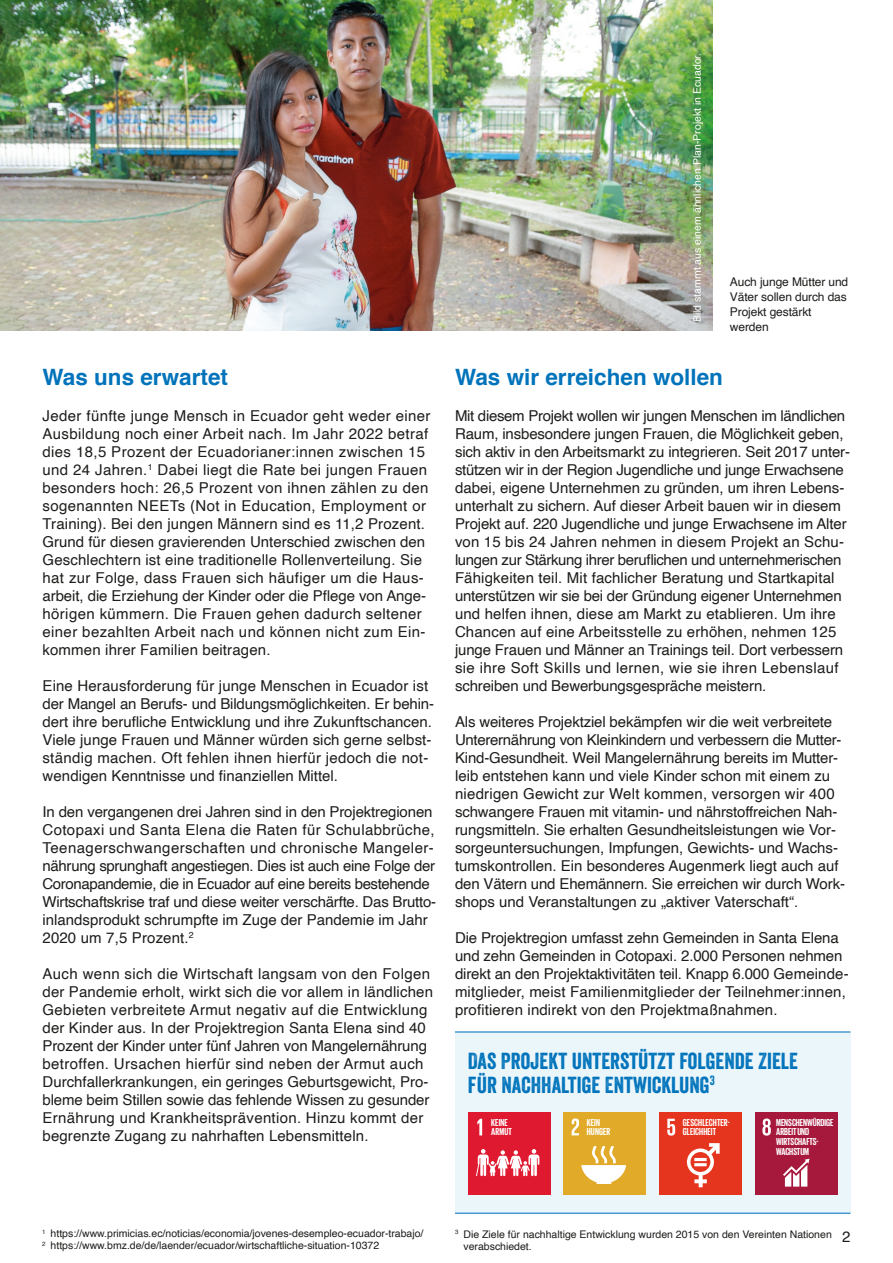
<style>
.page{position:relative;width:893px;height:1263px;background:#fff}
.page>*{position:absolute;margin:0;border:0;box-sizing:border-box;transform-origin:0 0}
.t1{font:22.5px/24px "Veneer";color:#0073bb}
.t2{font:700 22.5px "Helvetica";color:#0073bb}
.t3{font:15px/18px "Helvetica";color:#1d1d1b}
.t4{font:15px/18px "Helvetica";letter-spacing:.025em;color:#1d1d1b}
.t5{font:12px/15px "Helvetica";letter-spacing:-.01em;color:#1d1d1b}
.t6{font:10.5px/12px "Helvetica";color:#1d1d1b}
.t7{font:10.5px "Helvetica";color:#fff}
.t8{font:700 10.35px/9.8px "Giorgio Sans";color:#fff}
</style>
<div class="page">
<img style="left:0;top:0;width:713px;height:331px">
<div style="left:455px;top:1033px;width:395px;height:180px;background:#ebf6fb"></div>
<div style="left:468px;top:1112px;width:83px;height:83px;background:#df1930"></div>
<svg style="left:477px;top:1119px;width:5px;height:16px"></svg>
<svg style="left:476px;top:1149px;width:63px;height:27px"></svg>
<hr style="left:455px;top:1031px;width:395px;height:1px;background:#0073bb">
<hr style="left:455px;top:1213px;width:395px;height:1px;background:#0073bb">
<div style="left:563px;top:1112px;width:83px;height:83px;background:#e2aa29"></div>
<svg style="left:572px;top:1118px;width:7px;height:17px"></svg>
<svg style="left:581px;top:1146px;width:45px;height:38px"></svg>
<div style="left:659px;top:1112px;width:83px;height:83px;background:#e6351f"></div>
<svg style="left:667px;top:1119px;width:8px;height:16px"></svg>
<svg style="left:687px;top:1143px;width:33px;height:44px"></svg>
<div style="left:755px;top:1112px;width:83px;height:83px;background:#a7193c"></div>
<svg style="left:762px;top:1118px;width:9px;height:17px"></svg>
<svg style="left:783px;top:1159px;width:26px;height:27px"></svg>
<h1 class="t2" style="left:43px;top:358px;width:187px">Was uns erwartet</h1>
<p class="t4" style="left:43px;top:407px;width:390px">Jeder fünfte junge Mensch in Ecuador geht weder einer Ausbildung noch einer Arbeit nach. Im Jahr 2022 betraf dies 18,5 Prozent der Ecuadorianer:innen zwischen 15 und 24 Jahren.<sup>1</sup> Dabei liegt die Rate bei jungen Frauen besonders hoch: 26,5 Prozent von ihnen zählen zu den sogenannten NEETs (Not in Education, Employment or Training). Bei den jungen Männern sind es 11,2 Prozent.<br>Grund für diesen gravierenden Unterschied zwischen den Geschlechtern ist eine traditionelle Rollenverteilung. Sie hat zur Folge, dass Frauen sich häufiger um die Haus&shy;arbeit, die Erziehung der Kinder oder die Pflege von Ange&shy;hörigen kümmern. Die Frauen gehen dadurch seltener einer bezahlten Arbeit nach und können nicht zum Ein&shy;kommen ihrer Familien beitragen.</p>
<p class="t3" style="left:43px;top:677px;width:392px">Eine Herausforderung für junge Menschen in Ecuador ist der Mangel an Berufs- und Bildungsmöglichkeiten. Er behin&shy;dert ihre berufliche Entwicklung und ihre Zukunftschancen.<br>Viele junge Frauen und Männer würden sich gerne selbst&shy;ständig machen. Oft fehlen ihnen hierfür jedoch die not&shy;wendigen Kenntnisse und finanziellen Mittel.</p>
<p class="t3" style="left:43px;top:803px;width:395px">In den vergangenen drei Jahren sind in den Projektregionen Cotopaxi und Santa Elena die Raten für Schulabbrüche, Teenagerschwangerschaften und chronische Mangeler&shy;nährung sprunghaft angestiegen. Dies ist auch eine Folge der Coronapandemie, die in Ecuador auf eine bereits bestehende Wirtschaftskrise traf und diese weiter verschärfte. Das Brutto&shy;inlandsprodukt schrumpfte im Zuge der Pandemie im Jahr 2020 um 7,5 Prozent.<sup>2</sup></p>
<p class="t3" style="left:43px;top:965px;width:392px">Auch wenn sich die Wirtschaft langsam von den Folgen der Pandemie erholt, wirkt sich die vor allem in ländlichen Gebieten verbreitete Armut negativ auf die Entwicklung der Kinder aus. In der Projektregion Santa Elena sind 40<br>Prozent der Kinder unter fünf Jahren von Mangelernährung betroffen. Ursachen hierfür sind neben der Armut auch Durchfallerkrankungen, ein geringes Geburtsgewicht, Pro&shy;bleme beim Stillen sowie das fehlende Wissen zu gesunder Ernährung und Krankheitsprävention. Hinzu kommt der begrenzte Zugang zu nahrhaften Lebensmitteln.</p>
<p class="t7" style="left:689px;top:322px;width:271px;rotate:-90deg">Bild stammt aus einem ähnlichen Plan-Projekt in Ecuador.</p>
<p class="t5" style="left:730px;top:274px;width:120px">Auch junge Mütter und<br>Väter sollen durch das<br>Projekt gestärkt werden</p>
<h1 class="t2" style="left:455px;top:358px;width:270px">Was wir erreichen wollen</h1>
<p class="t3" style="left:455px;top:407px;width:397px">Mit diesem Projekt wollen wir jungen Menschen im ländlichen Raum, insbesondere jungen Frauen, die Möglichkeit geben, sich aktiv in den Arbeitsmarkt zu integrieren. Seit 2017 unter&shy;stützen wir in der Region Jugendliche und junge Erwachsene dabei, eigene Unternehmen zu gründen, um ihren Lebens&shy;unterhalt zu sichern. Auf dieser Arbeit bauen wir in diesem Projekt auf. 220 Jugendliche und junge Erwachsene im Alter von 15 bis 24 Jahren nehmen in diesem Projekt an Schu&shy;lungen zur Stärkung ihrer beruflichen und unternehmerischen Fähigkeiten teil. Mit fachlicher Beratung und Startkapital unterstützen wir sie bei der Gründung eigener Unternehmen und helfen ihnen, diese am Markt zu etablieren. Um ihre Chancen auf eine Arbeitsstelle zu erhöhen, nehmen 125 junge Frauen und Männer an Trainings teil. Dort verbessern sie ihre Soft Skills und lernen, wie sie ihren Lebenslauf schreiben und Bewerbungsgespräche meistern.</p>
<p class="t3" style="left:455px;top:713px;width:391px">Als weiteres Projektziel bekämpfen wir die weit verbreitete Unterernährung von Kleinkindern und verbessern die Mutter-Kind-Gesundheit. Weil Mangelernährung bereits im Mutter&shy;leib entstehen kann und viele Kinder schon mit einem zu niedrigen Gewicht zur Welt kommen, versorgen wir 400 schwangere Frauen mit vitamin- und nährstoffreichen Nah&shy;rungsmitteln. Sie erhalten Gesundheitsleistungen wie Vor&shy;sorgeuntersuchungen, Impfungen, Gewichts- und Wachs&shy;tumskontrollen. Ein besonderes Augenmerk liegt auch auf den Vätern und Ehemännern. Sie erreichen wir durch Work&shy;shops und Veranstaltungen zu „aktiver Vaterschaft“.</p>
<p class="t3" style="left:455px;top:929px;width:395px">Die Projektregion umfasst zehn Gemeinden in Santa Elena und zehn Gemeinden in Cotopaxi. 2.000 Personen nehmen direkt an den Projektaktivitäten teil. Knapp 6.000 Gemeinde&shy;mitglieder, meist Familienmitglieder der Teilnehmer:innen, profitieren indirekt von den Projektmaßnahmen.</p>
<h1 class="t1" style="left:468px;top:1048px;width:332px">DAS PROJEKT UNTERSTÜTZT FOLGENDE ZIELE<br>FÜR NACHHALTIGE ENTWICKLUNG<sup>3</sup></h1>
<p class="t8" style="left:587px;top:1117px;width:25px">KEIN<br>HUNGER</p>
<p class="t8" style="left:683px;top:1117px;width:48px">GESCHLECHTER-<br>GLEICHHEIT</p>
<p class="t8" style="left:776px;top:1117px;width:59px">MENSCHENWÜRDIGE<br>ARBEIT UND<br>WIRTSCHAFTS-<br>WACHSTUM</p>
<p class="t8" style="left:491px;top:1117px;width:22px">KEINE<br>ARMUT</p>
<p class="t6" style="left:42px;top:1228px;width:383px"><sup>1</sup> https://www.primicias.ec/noticias/economia/jovenes-desempleo-ecuador-trabajo/<br><sup>2</sup> https://www.bmz.de/de/laender/ecuador/wirtschaftliche-situation-10372</p>
<p class="t6" style="left:463px;top:1228px;width:370px;text-indent:-9px"><sup>3</sup> Die Ziele für nachhaltige Entwicklung wurden 2015 von den Vereinten Nationen verabschiedet.</p>
<p class="t3" style="left:842px;top:1228px;width:10px">2</p>
</div>
